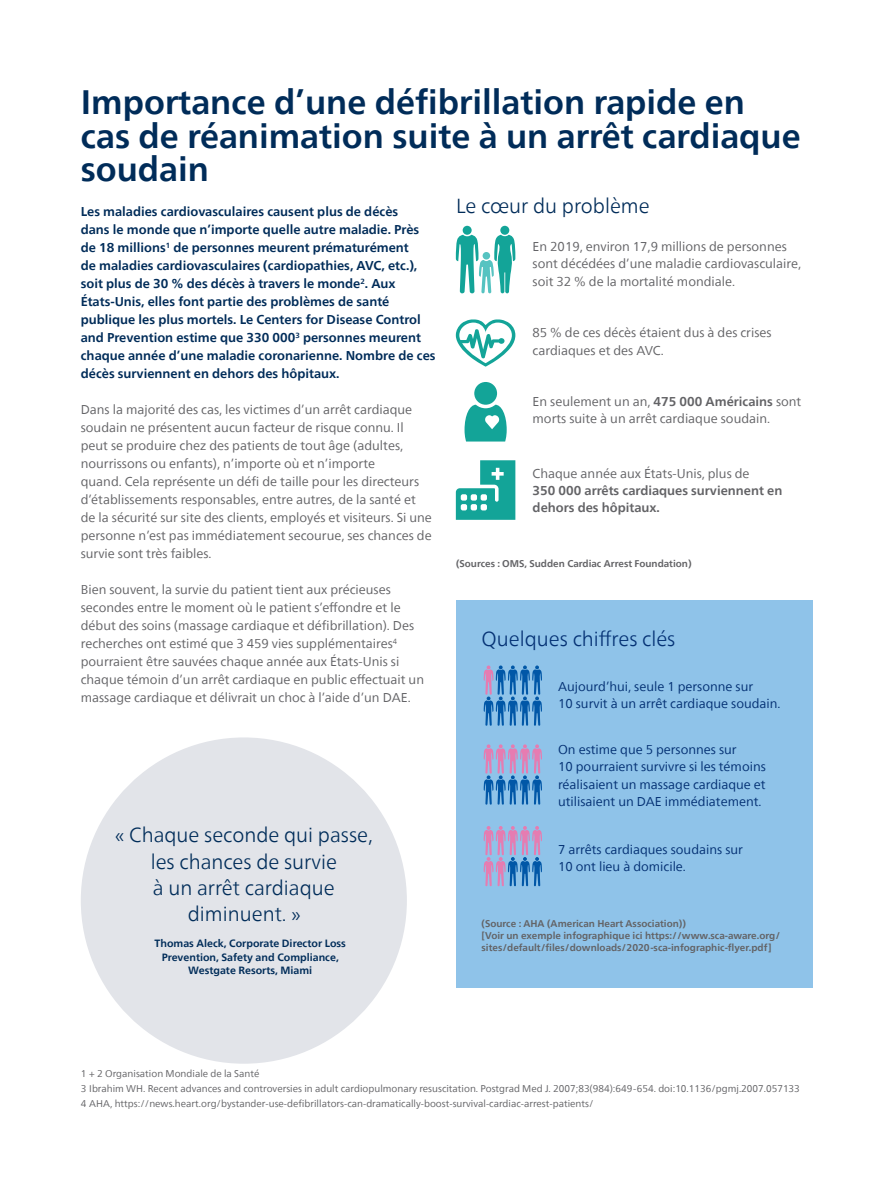
<style>
.page{position:relative;width:893px;height:1187px;background:#fff}
.page>*{position:absolute;margin:0;border:0;box-sizing:border-box;transform-origin:0 0}
.Heading_23pt{font:700 33.75px/33.8px "Neue Frutiger World";color:#002c59}
._05_Pull_Quote{font:300 20.25px/26.2px "Neue Frutiger World";color:#002c59;text-align:center}
._03_Introduction_14p{font:300 20.25px "Neue Frutiger World";color:#043174}
._03_Introduction_14p-2{font:300 20.25px "Neue Frutiger World";color:#002c59}
._01_Body_Copy_9pt{font:12.75px/18px "Neue Frutiger World";color:#636366}
._03_Introduction_9pt{font:700 12.75px/18px "Neue Frutiger World";color:#002c59}
._01_Body_Copy_9pt-2{font:12.75px/17.2px "Neue Frutiger World";color:#043174}
._01_Body_Copy_9pt-3{font:700 12.75px/17.2px "Neue Frutiger World";color:#636366}
._05_Pull_Quote-2{font:700 10.5px/13.5px "Neue Frutiger World";color:#002c59;text-align:center}
._04_Caption{font:9.75px "Neue Frutiger World";color:#636366}
._04_Caption-2{font:700 9.75px/12px "Neue Frutiger World";color:#636366}
.s1{font-weight:700}
.s2{font-weight:400}
</style>
<div class="page">
<div style="left:456px;top:601px;width:356px;height:387px;background:#8fc3e9"></div>
<svg style="left:484px;top:665px;width:58px;height:60px"></svg>
<svg style="left:484px;top:744px;width:58px;height:60px"></svg>
<svg style="left:484px;top:826px;width:58px;height:60px"></svg>
<svg style="left:456px;top:319px;width:59px;height:47px"></svg>
<div style="left:81px;top:737px;width:326px;height:326px;background:#e2e4e9;border-radius:50%"></div>
<div style="left:500px;top:226px;width:9px;height:9px;background:#13a498;border-radius:50%"></div>
<div style="left:463px;top:226px;width:9px;height:9px;background:#13a498;border-radius:50%"></div>
<svg style="left:456px;top:235px;width:59px;height:58px"></svg>
<svg style="left:456px;top:460px;width:59px;height:60px"></svg>
<div style="left:474px;top:382px;width:23px;height:22px;background:#13a498;border-radius:50%"></div>
<svg style="left:464px;top:404px;width:43px;height:37px"></svg>
<p class="Heading_23pt" style="left:81px;top:85px;width:721px">Importance d’une défibrillation rapide en cas de réanimation suite à un arrêt cardiaque soudain</p>
<p class="_03_Introduction_9pt" style="left:81px;top:202px;width:356px">Les maladies cardiovasculaires causent plus de décès<br>dans le monde que n’importe quelle autre maladie. Près de 18 millions<sup>1</sup> de personnes meurent prématurément<br>de maladies cardiovasculaires (cardiopathies, AVC, etc.), soit plus de 30 % des décès à travers le monde<sup>2</sup>. Aux États-Unis, elles font partie des problèmes de santé publique les plus mortels. Le Centers for Disease Control and Prevention estime que 330 000<sup>3</sup> personnes meurent chaque année d’une maladie coronarienne. Nombre de ces décès surviennent en dehors des hôpitaux.</p>
<p class="_01_Body_Copy_9pt" style="left:81px;top:401px;width:353px">Dans la majorité des cas, les victimes d’un arrêt cardiaque soudain ne présentent aucun facteur de risque connu. Il peut se produire chez des patients de tout âge (adultes, nourrissons ou enfants), n’importe où et n’importe<br>quand. Cela représente un défi de taille pour les directeurs d’établissements responsables, entre autres, de la santé et de la sécurité sur site des clients, employés et visiteurs. Si une personne n’est pas immédiatement secourue, ses chances de survie sont très faibles.</p>
<p class="_01_Body_Copy_9pt" style="left:81px;top:581px;width:345px">Bien souvent, la survie du patient tient aux précieuses secondes entre le moment où le patient s’effondre et le début des soins (massage cardiaque et défibrillation). Des recherches ont estimé que 3 459 vies supplémentaires<sup>4 </sup>pourraient être sauvées chaque année aux États-Unis si chaque témoin d’un arrêt cardiaque en public effectuait un massage cardiaque et délivrait un choc à l’aide d’un DAE.</p>
<p class="_03_Introduction_14p-2" style="left:456px;top:190px;width:195px">Le cœur du problème</p>
<p class="_01_Body_Copy_9pt" style="left:533px;top:238px;width:270px;line-height:17.2px">En 2019, environ 17,9 millions de personnes sont décédées d’une maladie cardiovasculaire, soit 32 % de la mortalité mondiale.</p>
<p class="_01_Body_Copy_9pt" style="left:533px;top:324px;width:240px;line-height:17.2px">85 % de ces décès étaient dus à des crises cardiaques et des AVC.</p>
<p class="_01_Body_Copy_9pt" style="left:533px;top:393px;width:270px;line-height:17.2px">En seulement un an, <span class="s1">475 000 Américains</span> sont morts suite à un arrêt cardiaque soudain.</p>
<p class="_01_Body_Copy_9pt-3" style="left:533px;top:464px;width:251px"><span class="s2">Chaque année aux États-Unis, plus de<br></span>350 000 arrêts cardiaques surviennent en dehors des hôpitaux.</p>
<p class="_04_Caption-2" style="left:456px;top:557px;width:237px">(Sources : OMS, Sudden Cardiac Arrest Foundation)</p>
<p class="_03_Introduction_14p" style="left:482px;top:623px;width:195px">Quelques chiffres clés</p>
<p class="_01_Body_Copy_9pt-2" style="left:558px;top:678px;width:224px">Aujourd’hui, seule 1 personne sur<br>10 survit à un arrêt cardiaque soudain.</p>
<p class="_01_Body_Copy_9pt-2" style="left:558px;top:741px;width:209px">On estime que 5 personnes sur<br>10 pourraient survivre si les témoins réalisaient un massage cardiaque et utilisaient un DAE immédiatement.</p>
<p class="_01_Body_Copy_9pt-2" style="left:558px;top:840px;width:186px">7 arrêts cardiaques soudains sur<br>10 ont lieu à domicile.</p>
<p class="_05_Pull_Quote" style="left:115px;top:822px;width:260px">« Chaque seconde qui passe, les chances de survie<br>à un arrêt cardiaque diminuent. »</p>
<p class="_05_Pull_Quote-2" style="left:154px;top:936px;width:193px">Thomas Aleck, Corporate Director Loss<br>Prevention, Safety and Compliance,<br>Westgate Resorts, Miami</p>
<p class="_04_Caption-2" style="left:482px;top:917px;width:300px">(Source : AHA (American Heart Association))<br>[Voir un exemple infographique ici https://www.sca-aware.org/ sites/default/files/downloads/2020-sca-infographic-flyer.pdf]</p>
<p class="_04_Caption" style="left:81px;top:1066px;width:180px">1 + 2 Organisation Mondiale de la Santé</p>
<p class="_04_Caption" style="left:81px;top:1081px;width:721px">3 Ibrahim WH. Recent advances and controversies in adult cardiopulmonary resuscitation. Postgrad Med J. 2007;83(984):649-654. doi:10.1136/pgmj.2007.057133</p>
<p class="_04_Caption" style="left:81px;top:1096px;width:514px">4 AHA, https://news.heart.org/bystander-use-defibrillators-can-dramatically-boost-survival-cardiac-arrest-patients/</p>
</div>
